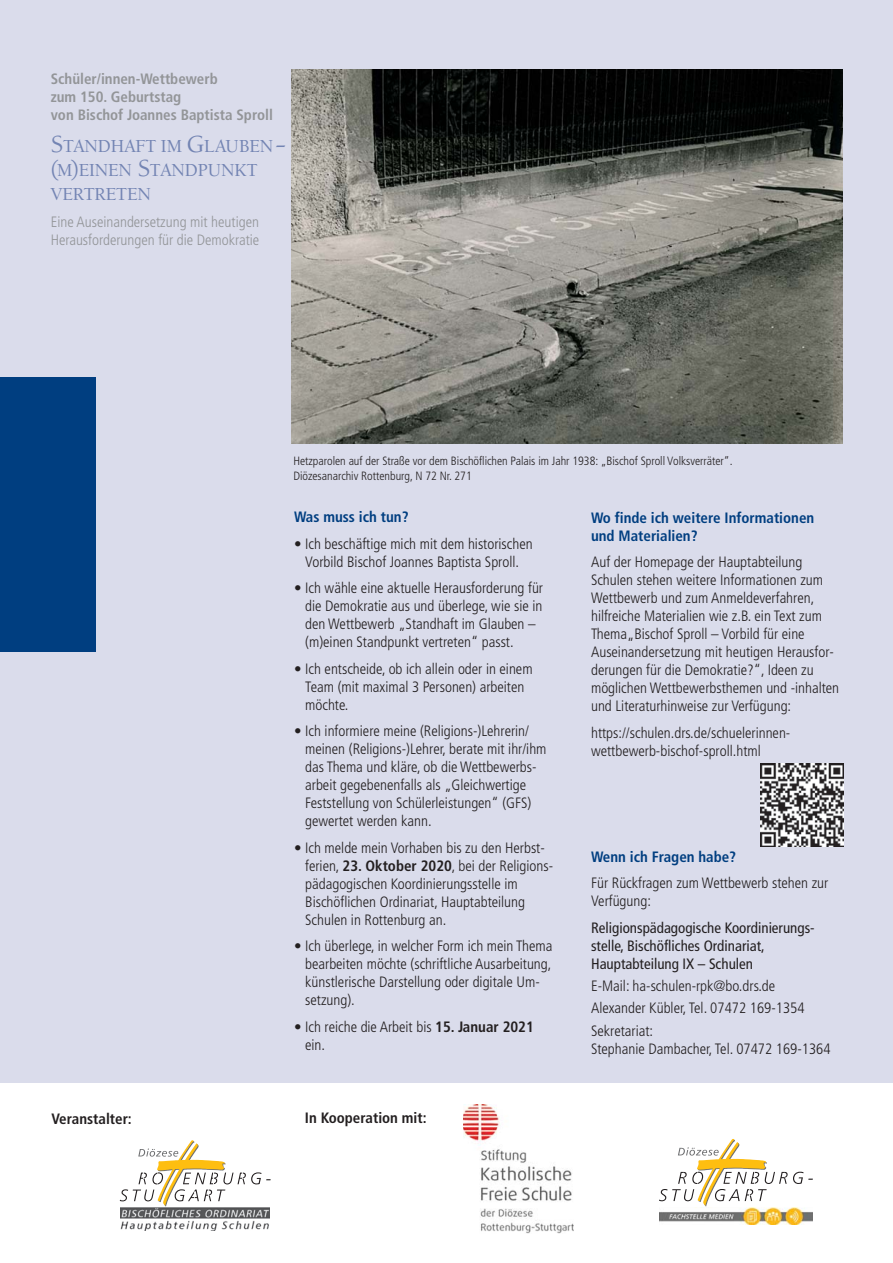
<style>
.page{position:relative;width:893px;height:1263px;background:#fff}
.page>*{position:absolute;margin:0;border:0;box-sizing:border-box;transform-origin:0 0}
.t1{font:500 18px/24px "Berkeley Old Style Itc T";color:#7384b3}
.t2{font:300 condensed 15px/18px "Frutiger";color:#231f20}
.t3{font:condensed 15px/18px "Frutiger";color:#231f20}
.t4{font:700 condensed 15px/18px "Frutiger";color:#003e80}
.t5{font:700 condensed 15px/18px "Frutiger";color:#939598}
.t6{font:300 condensed 15px/18px "Frutiger";color:#939598}
.t7{font:700 condensed 15px "Frutiger";color:#231f20}
.t8{font:300 condensed 12px/15px "Frutiger";color:#231f20}
.s1{font-size:24px}
.s2{font-weight:700}
</style>
<div class="page">
<img style="left:659px;top:1207px;width:153px;height:18px">
<img style="left:120px;top:1207px;width:150px;height:24px">
<img style="left:463px;top:1105px;width:110px;height:128px">
<div style="left:0;top:0;width:893px;height:1082px;background:#dadceb"></div>
<img style="left:291px;top:69px;width:552px;height:374px">
<div style="left:0;top:377px;width:95px;height:274px;background:#003e80"></div>
<img style="left:761px;top:764px;width:83px;height:83px">
<svg style="left:659px;top:1139px;width:154px;height:67px"></svg>
<svg style="left:120px;top:1140px;width:151px;height:66px"></svg>
<p class="t5" style="left:51px;top:71px;width:224px">Schüler/innen-Wettbewerb<br>zum 150. Geburtstag<br>von Bischof Joannes Baptista Sproll</p>
<p class="t1" style="left:51px;top:136px;width:238px"><span class="s1">S</span>TANDHAFT IM <span class="s1">G</span>LAUBEN<span class="s1">– (</span>M<span class="s1">)</span>EINEN <span class="s1">S</span>TANDPUNKT<br>VERTRETEN</p>
<p class="t6" style="left:51px;top:214px;width:210px">Eine Auseinandersetzung mit heutigen<br>Herausforderungen für die Demokratie</p>
<p class="t8" style="left:293px;top:454px;width:441px">Hetzparolen auf der Straße vor dem Bischöflichen Palais im Jahr 1938: „Bischof Sproll Volksverräter“.<br>Diözesanarchiv Rottenburg, N 72 Nr. 271</p>
<p class="t4" style="left:294px;top:509px;width:116px">Was muss ich tun?</p>
<p class="t2" style="left:294px;top:535px;width:240px;text-align:center">• Ich beschäftige mich mit dem historischen<br>Vorbild Bischof Joannes Baptista Sproll.</p>
<p class="t2" style="left:305px;top:580px;width:239px;text-indent:-11px">• Ich wähle eine aktuelle Herausforderung für die Demokratie aus und überlege, wie sie in den Wettbewerb „Standhaft im Glauben – (m)einen Standpunkt vertreten“ passt.</p>
<p class="t2" style="left:305px;top:660px;width:229px;text-indent:-11px">• Ich entscheide, ob ich allein oder in einem<br>Team (mit maximal 3 Personen) arbeiten möchte.</p>
<p class="t2" style="left:305px;top:723px;width:243px;text-indent:-11px">• Ich informiere meine (Religions-)Lehrerin/ meinen (Religions-)Lehrer, berate mit ihr/ihm das Thema und kläre, ob die Wettbewerbs&shy;arbeit gegebenenfalls als „Gleichwertige Feststellung von Schülerleistungen“ (GFS) gewertet werden kann.</p>
<p class="t2" style="left:305px;top:839px;width:249px;text-indent:-11px">• Ich melde mein Vorhaben bis zu den Herbst&shy;ferien, <span class="s2">23. Oktober 2020</span>, bei der Religions&shy;pädagogischen Koordinierungsstelle im Bischöflichen Ordinariat, Hauptabteilung Schulen in Rottenburg an.</p>
<p class="t2" style="left:305px;top:938px;width:249px;text-indent:-11px">• Ich überlege, in welcher Form ich mein Thema bearbeiten möchte (schriftliche Ausarbeitung, künstlerische Darstellung oder digitale Um&shy;setzung).</p>
<p class="t2" style="left:305px;top:1018px;width:230px;text-indent:-11px">• Ich reiche die Arbeit bis <span class="s2">15. Januar 2021 </span>ein.</p>
<p class="t4" style="left:591px;top:510px;width:225px">Wo finde ich weitere Informationen und Materialien?</p>
<p class="t2" style="left:591px;top:554px;width:250px">Auf der Homepage der Hauptabteilung Schulen stehen weitere Informationen zum Wettbewerb und zum Anmeldeverfahren, hilfreiche Materialien wie z.B. ein Text zum Thema„Bischof Sproll – Vorbild für eine Auseinandersetzung mit heutigen Herausfor&shy;derungen für die Demokratie?“, Ideen zu möglichen Wettbewerbsthemen und -inhalten und Literaturhinweise zur Verfügung:</p>
<p class="t2" style="left:591px;top:725px;width:201px">https://schulen.drs.de/schuelerinnen&shy;wettbewerb-bischof-sproll.html</p>
<p class="t4" style="left:591px;top:849px;width:147px">Wenn ich Fragen habe?</p>
<p class="t2" style="left:591px;top:875px;width:239px">Für Rückfragen zum Wettbewerb stehen zur<br>Verfügung:</p>
<p class="t3" style="left:591px;top:920px;width:225px">Religionspädagogische Koordinierungs&shy;stelle, Bischöfliches Ordinariat,<br>Hauptabteilung IX – Schulen</p>
<p class="t2" style="left:591px;top:976px;width:215px;line-height:22.2px">E-Mail: ha-schulen-rpk@bo.drs.de<br>Alexander Kübler, Tel. 07472 169-1354<br>Sekretariat:</p>
<p class="t2" style="left:591px;top:1041px;width:241px">Stephanie Dambacher, Tel. 07472 169-1364</p>
<p class="t7" style="left:51px;top:1113px;width:82px">Veranstalter:</p>
<p class="t7" style="left:305px;top:1112px;width:123px">In Kooperation mit:</p>
</div>
